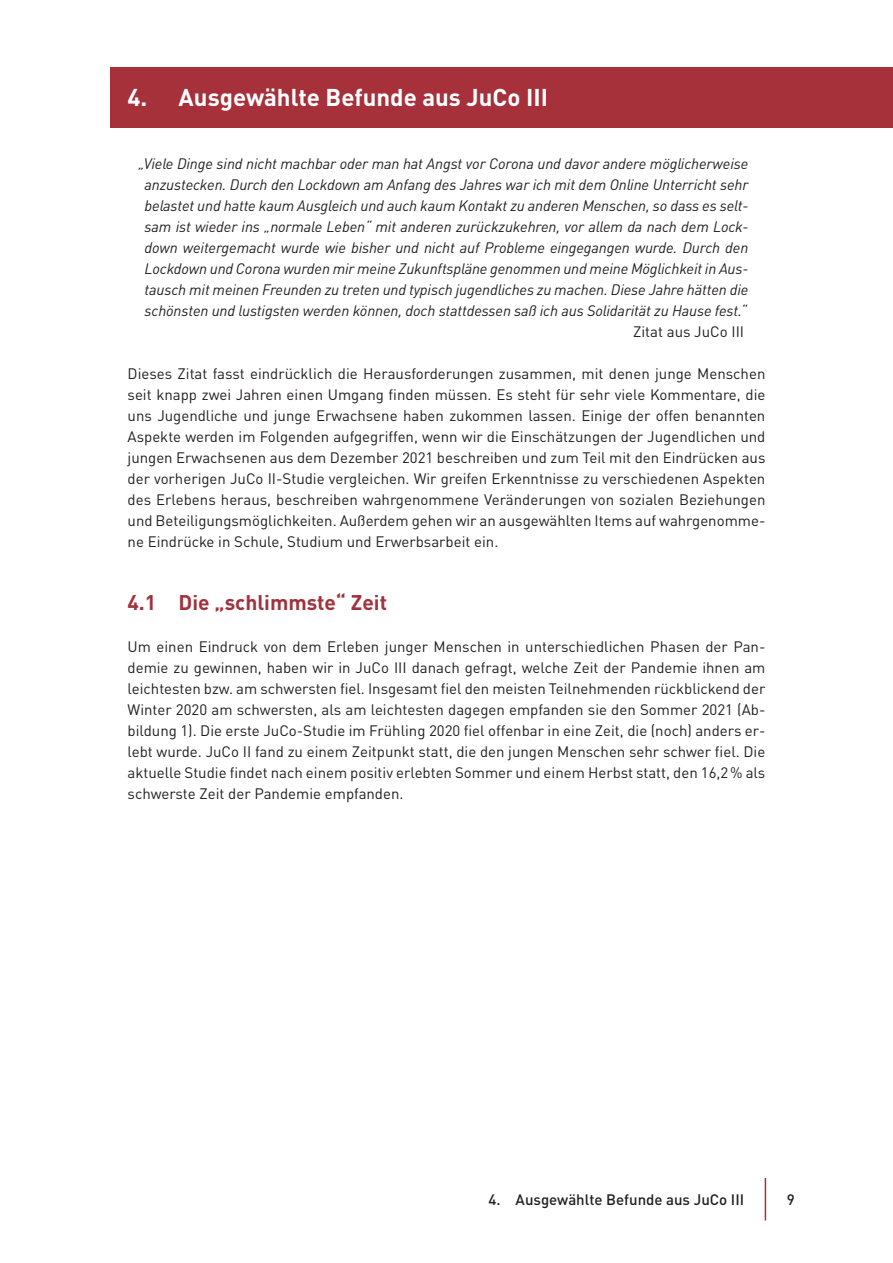
<style>
.page{position:relative;width:893px;height:1263px;background:#fff}
.page>*{position:absolute;margin:0;border:0;box-sizing:border-box;transform-origin:0 0}
.Überschrift_1{font:700 24px "DIN Pro";color:#fff}
.Überschrift_2{font:700 21px "DIN Pro";color:#a1323d}
.Zitat{font:15px/21px "DIN Pro";color:#231f20;text-align:justify}
.Zitat-2{font:italic 15px/21px "DIN Pro";letter-spacing:-.01em;color:#231f20;text-align:center}
.t1{font:500 15px "DIN Pro";color:#231f20}
</style>
<div class="page">
<hr style="left:765px;top:1178px;width:1px;height:42px;background:#a7313b">
<div style="left:111px;top:67px;width:782px;height:60px;background:#a7313b"></div>
<p class="Überschrift_1" style="left:128px;top:78px;width:422px">4. Ausgewählte Befunde aus JuCo III</p>
<p class="Zitat-2" style="left:138px;top:152px;width:611px">„Viele Dinge sind nicht machbar oder man hat Angst vor Corona und davor andere möglicherweise anzustecken. Durch den Lockdown am Anfang des Jahres war ich mit dem Online Unterricht sehr belastet und hatte kaum Ausgleich und auch kaum Kontakt zu anderen Menschen, so dass es selt&shy;sam ist wieder ins „normale Leben“ mit anderen zurückzukehren, vor allem da nach dem Lock&shy;down weitergemacht wurde wie bisher und nicht auf Probleme eingegangen wurde. Durch den Lockdown und Corona wurden mir meine Zukunftspläne genommen und meine Möglichkeit in Aus&shy;tausch mit meinen Freunden zu treten und typisch jugendliches zu machen. Diese Jahre hätten die schönsten und lustigsten werden können, doch stattdessen saß ich aus Solidarität zu Hause fest.“</p>
<p class="Zitat" style="left:633px;top:320px;width:112px">Zitat aus JuCo III</p>
<p class="Zitat" style="left:128px;top:362px;width:639px">Dieses Zitat fasst eindrücklich die Herausforderungen zusammen, mit denen junge Menschen seit knapp zwei Jahren einen Umgang finden müssen. Es steht für sehr viele Kommentare, die uns Jugendliche und junge Erwachsene haben zukommen lassen. Einige der offen benannten Aspekte werden im Folgenden aufgegriffen, wenn wir die Einschätzungen der Jugendlichen und jungen Erwachsenen aus dem Dezember 2021 beschreiben und zum Teil mit den Eindrücken aus der vorherigen JuCo II-Studie vergleichen. Wir greifen Erkenntnisse zu verschiedenen Aspekten des Erlebens heraus, beschreiben wahrgenommene Veränderungen von sozialen Beziehungen und Beteiligungsmöglichkeiten. Außerdem gehen wir an ausgewählten Items auf wahrgenomme&shy;ne Eindrücke in Schule, Studium und Erwerbsarbeit ein.</p>
<p class="Überschrift_2" style="left:128px;top:585px;width:261px">4.1 Die „schlimmste“ Zeit</p>
<p class="Zitat" style="left:128px;top:635px;width:639px">Um einen Eindruck von dem Erleben junger Menschen in unterschiedlichen Phasen der Pan&shy;demie zu gewinnen, haben wir in JuCo III danach gefragt, welche Zeit der Pandemie ihnen am leichtesten bzw. am schwersten fiel. Insgesamt fiel den meisten Teilnehmenden rückblickend der Winter 2020 am schwersten, als am leichtesten dagegen empfanden sie den Sommer 2021 (Ab&shy;bildung 1). Die erste JuCo-Studie im Frühling 2020 fiel offenbar in eine Zeit, die (noch) anders er&shy;lebt wurde. JuCo II fand zu einem Zeitpunkt statt, die den jungen Menschen sehr schwer fiel. Die aktuelle Studie findet nach einem positiv erlebten Sommer und einem Herbst statt, den 16,2% als schwerste Zeit der Pandemie empfanden.</p>
<p class="t1" style="left:488px;top:1187px;width:257px">4. Ausgewählte Befunde aus JuCo III</p>
<p class="t1" style="left:787px;top:1187px;width:9px">9</p>
</div>
